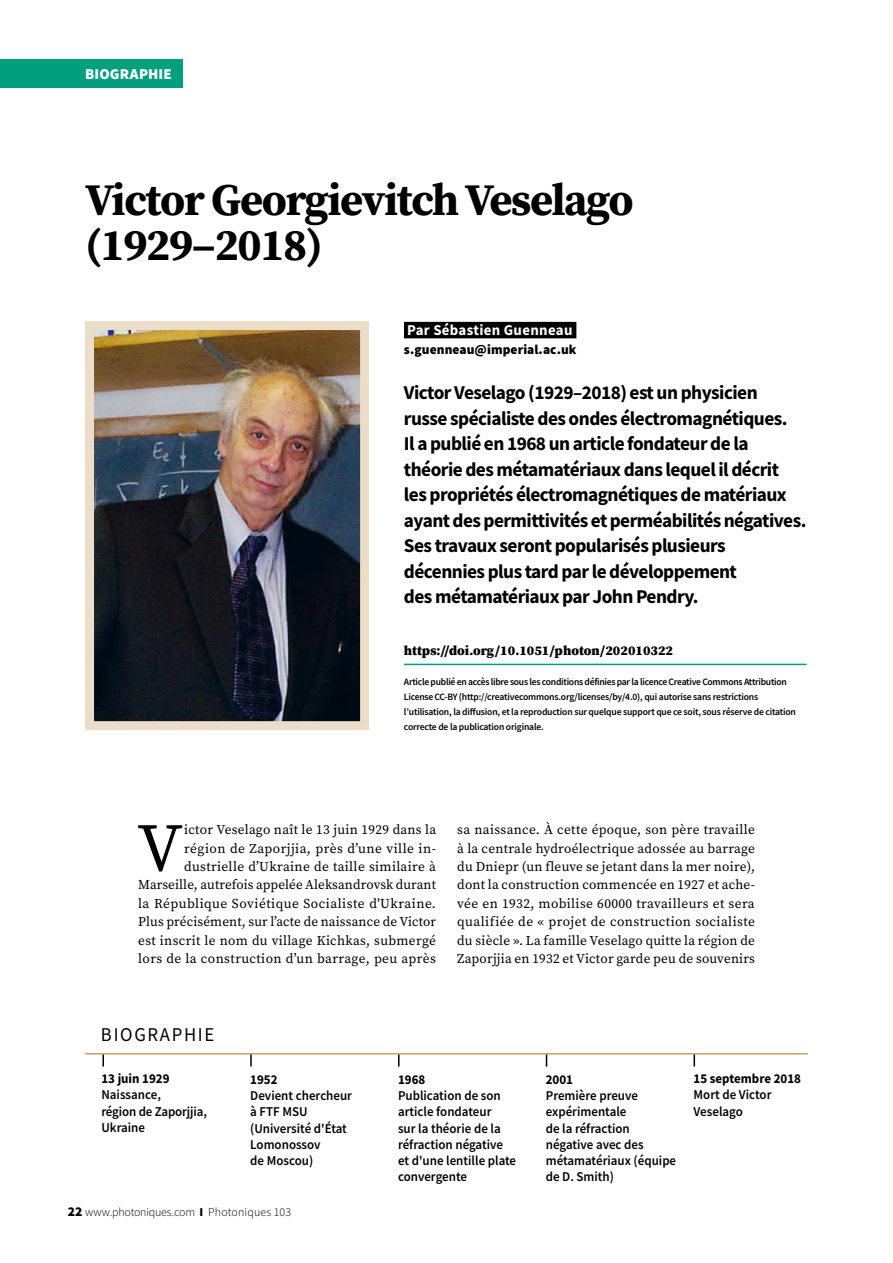
<style>
.page{position:relative;width:893px;height:1263px;background:#fff}
.page>*{position:absolute;margin:0;border:0;box-sizing:border-box;transform-origin:0 0}
.t1{font:68.4px "Source Serif Pro";color:#000}
.t2{font:700 45px/45px "Source Serif Pro";letter-spacing:-.03em;color:#000}
.t3{font:700 19.5px/25.5px "Source Sans Pro";letter-spacing:-.03em;color:#000}
.t4{font:19.5px "Source Sans Pro";letter-spacing:.09em;color:#000;scale:.96 1}
.t5{font:700 15px "Source Sans Pro";letter-spacing:.02em;color:#fff}
.t6{font:900 15px "Source Sans Pro";letter-spacing:.01em;color:#fff}
.t7{font:13.5px/18.3px "Source Serif Pro";letter-spacing:.02em;color:#000;text-align:right}
.t8{font:600 13.5px/16.2px "Source Sans Pro";color:#000;scale:.96 1}
.t9{font:900 13.5px "Source Serif Pro";color:#000}
.t10{font:700 13.5px "Source Sans Pro";color:#000;scale:.96 1}
.t11{font:900 13.5px "Source Sans Pro";letter-spacing:.005em;color:#000}
.t12{font:300 12px "Source Sans Pro";color:#000}
.t13{font:600 9.75px/15px "Source Sans Pro";letter-spacing:-.02em;color:#000}
.s1{font-weight:900;font-size:13.5px}
.s2{font-weight:900}
</style>
<div class="page">
<div style="left:0;top:60px;width:183px;height:28px;background:#00a07f"></div>
<img style="left:95px;top:331px;width:264px;height:389px">
<div style="left:85px;top:321px;width:284px;height:409px;border:9px solid #ebddc7"></div>
<div style="left:404px;top:322px;width:172px;height:16px;background:#000"></div>
<hr style="left:404px;top:664px;width:402px;height:1px;background:#00a07f">
<hr style="left:85px;top:1053px;width:723px;height:1px;background:#c8a063">
<svg style="left:102px;top:1054px;width:2px;height:12px"></svg>
<svg style="left:250px;top:1054px;width:2px;height:12px"></svg>
<svg style="left:398px;top:1054px;width:1px;height:12px"></svg>
<svg style="left:546px;top:1054px;width:1px;height:12px"></svg>
<svg style="left:693px;top:1054px;width:2px;height:12px"></svg>
<p class="t6" style="left:85px;top:64px;width:88px">BIOGRAPHIE</p>
<h2 class="t2" style="left:85px;top:177px;width:550px">Victor Georgievitch Veselago (1929–2018)</h2>
<p class="t5" style="left:407px;top:319px;width:167px">Par Sébastien Guenneau</p>
<p class="t11" style="left:404px;top:340px;width:174px">s.guenneau@imperial.ac.uk</p>
<p class="t3" style="left:404px;top:380px;width:404px">Victor Veselago (1929–2018) est un physicien<br>russe spécialiste des ondes électromagnétiques.<br>Il a publié en 1968 un article fondateur de la théorie des métamatériaux dans lequel il décrit les propriétés électromagnétiques de matériaux ayant des permittivités et perméabilités négatives.<br>Ses travaux seront popularisés plusieurs décennies plus tard par le développement<br>des métamatériaux par John Pendry.</p>
<p class="t9" style="left:404px;top:641px;width:271px">https://doi.org/10.1051/photon/202010322</p>
<p class="t13" style="left:404px;top:674px;width:393px">Article publié en accès libre sous les conditions définies par la licence Creative Commons Attribution License CC-BY (http://creativecommons.org/licenses/by/4.0), qui autorise sans restrictions l’utilisation, la diffusion, et la reproduction sur quelque support que ce soit, sous réserve de citation correcte de la publication originale.</p>
<p class="t7" style="left:138px;top:821px;width:300px">ictor Veselago naît le 13 juin 1929 dans la<br>région de Zaporjjia, près d’une ville in&shy;dustrielle d’Ukraine de taille similaire à Marseille, autrefois appelée Aleksandrovsk durant la République Soviétique Socialiste d'Ukraine.<br>Plus précisément, sur l’acte de naissance de Victor est inscrit le nom du village Kichkas, submergé lors de la construction d’un barrage, peu après</p>
<h1 class="t1" style="left:137px;top:802px;width:47px">V</h1>
<p class="t7" style="left:457px;top:821px;width:299px;text-align:justify">sa naissance. À cette époque, son père travaille à la centrale hydroélectrique adossée au barrage du Dniepr (un fleuve se jetant dans la mer noire), dont la construction commencée en 1927 et ache&shy;vée en 1932, mobilise 60000 travailleurs et sera qualifiée de « projet de construction socialiste du siècle ». La famille Veselago quitte la région de Zaporjjia en 1932 et Victor garde peu de souvenirs</p>
<h3 class="t4" style="left:101px;top:1022px;width:120px">BIOGRAPHIE</h3>
<p class="t10" style="left:101px;top:1069px;width:73px">13 juin 1929</p>
<p class="t8" style="left:101px;top:1086px;width:111px">Naissance,<br>région de Zaporjjia,<br>Ukraine</p>
<p class="t10" style="left:250px;top:1070px;width:30px">1952</p>
<p class="t8" style="left:250px;top:1087px;width:108px">Devient chercheur à FTF MSU (Université d'État<br>Lomonossov<br>de Moscou)</p>
<p class="t12" style="left:68px;top:1205px;width:225px"><span class="s1">22</span> www.photoniques.com <span class="s2">I</span> Photoniques 103</p>
<p class="t10" style="left:398px;top:1070px;width:30px">1968</p>
<p class="t8" style="left:398px;top:1087px;width:125px">Publication de son article fondateur<br>sur la théorie de la réfraction négative et d'une lentille plate convergente</p>
<p class="t10" style="left:546px;top:1070px;width:30px">2001</p>
<p class="t8" style="left:546px;top:1087px;width:137px">Première preuve expérimentale<br>de la réfraction négative avec des métamatériaux (équipe de D. Smith)</p>
<p class="t10" style="left:693px;top:1069px;width:113px">15 septembre 2018</p>
<p class="t8" style="left:693px;top:1086px;width:83px">Mort de Victor<br>Veselago</p>
</div>
